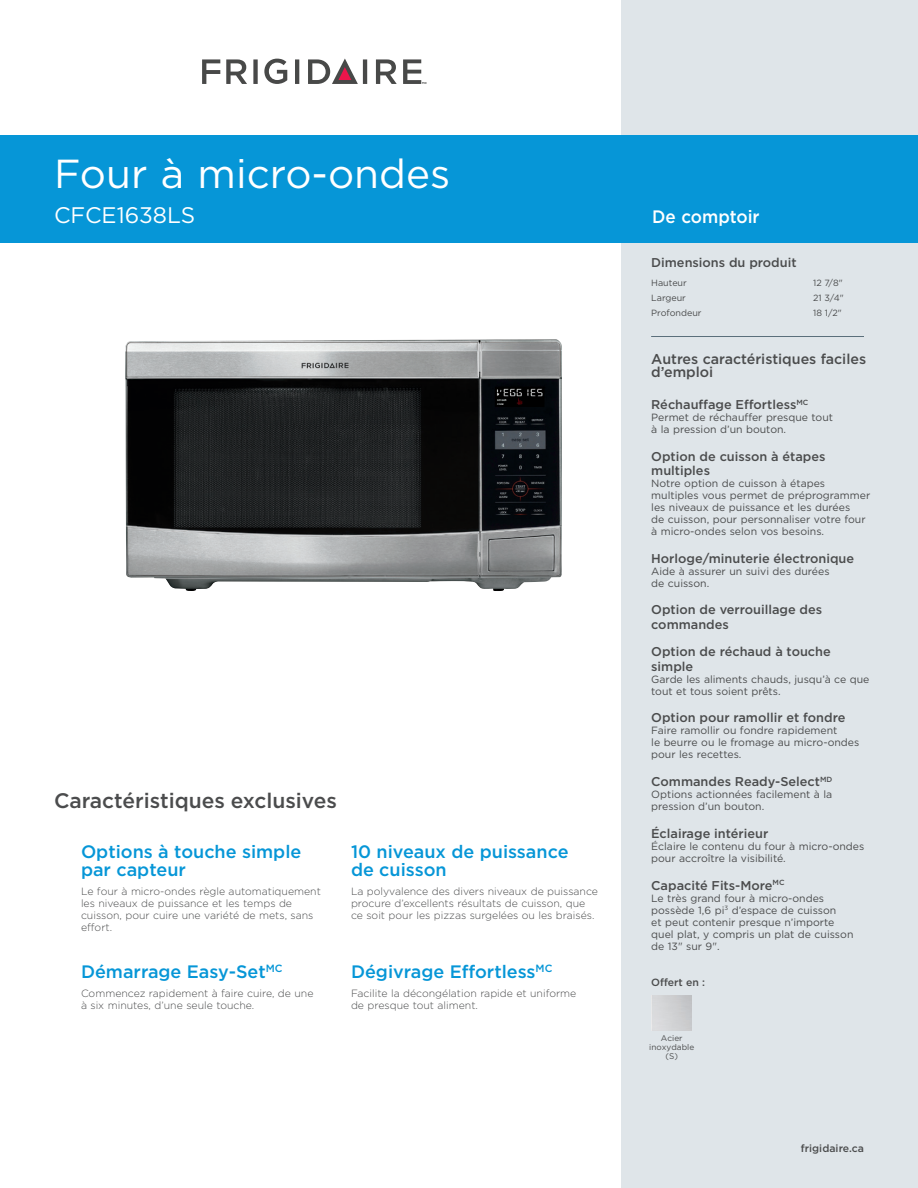
<style>
.page{position:relative;width:918px;height:1188px;background:#fff}
.page>*{position:absolute;margin:0;border:0;box-sizing:border-box;transform-origin:0 0}
.t1{font:40.5px "Gotham";color:#fff}
.t2{font:22.5px "Gotham";color:#fff}
.t3{font:500 21px "Gotham";color:#4b4c4d}
.t4{font:500 18px/18px "Gotham";color:#0696d7}
.t5{font:500 18px "Gotham";letter-spacing:-.005em;color:#fff;scale:.95 1}
.t6{font:500 14.25px/13.5px "Gotham";color:#4b4c4d}
.t7{font:500 12.75px/14.2px "Gotham";color:#4b4c4d}
.t8{font:10.5px/12px "Gotham";color:#4b4c4d}
.t9{font:300 10.5px/12px "Gotham";color:#4b4c4d}
.t10{font:500 10.5px "Gotham";letter-spacing:.005em;color:#4b4c4d}
.t11{font:9px "Gotham";color:#4b4c4d}
.t12{font:8.25px/9px "Gotham";color:#4b4c4d;text-align:center}
</style>
<div class="page">
<div style="left:621px;top:0;width:297px;height:1188px;background:#dfe5e9"></div>
<svg style="left:264px;top:59px;width:23px;height:25px"></svg>
<svg style="left:202px;top:59px;width:18px;height:25px"></svg>
<svg style="left:226px;top:59px;width:21px;height:25px"></svg>
<svg style="left:253px;top:59px;width:5px;height:25px"></svg>
<svg style="left:295px;top:59px;width:4px;height:25px"></svg>
<svg style="left:376px;top:59px;width:21px;height:25px"></svg>
<svg style="left:308px;top:59px;width:59px;height:25px"></svg>
<svg style="left:403px;top:59px;width:24px;height:25px"></svg>
<hr style="left:651px;top:336px;width:213px;height:1px;background:#5b6f7b">
<div style="left:0;top:135px;width:918px;height:108px;background:#0696d7"></div>
<img style="left:125px;top:339px;width:437px;height:252px">
<h1 class="t1" style="left:54px;top:147px;width:398px">Four à micro-ondes</h1>
<h2 class="t2" style="left:54px;top:201px;width:143px">CFCE1638LS</h2>
<h3 class="t3" style="left:54px;top:787px;width:285px">Caractéristiques exclusives</h3>
<h3 class="t4" style="left:81px;top:843px;width:222px">Options à touche simple par capteur</h3>
<p class="t9" style="left:81px;top:885px;width:241px">Le four à micro-ondes règle automatiquement les niveaux de puissance et les temps de cuisson, pour cuire une variété de mets, sans effort.</p>
<h3 class="t4" style="left:81px;top:963px;width:203px">Démarrage Easy-Set<sup>MC</sup></h3>
<p class="t9" style="left:81px;top:987px;width:234px">Commencez rapidement à faire cuire, de une à six minutes, d’une seule touche.</p>
<h3 class="t4" style="left:351px;top:843px;width:219px">10 niveaux de puissance de cuisson</h3>
<p class="t9" style="left:351px;top:885px;width:249px">La polyvalence des divers niveaux de puissance procure d’excellents résultats de cuisson, que ce soit pour les pizzas surgelées ou les braisés.</p>
<h3 class="t4" style="left:351px;top:963px;width:203px">Dégivrage Effortless<sup>MC</sup></h3>
<p class="t9" style="left:351px;top:987px;width:227px">Facilite la décongélation rapide et uniforme de presque tout aliment.</p>
<h3 class="t5" style="left:652px;top:205px;width:115px">De comptoir</h3>
<p class="t7" style="left:651px;top:255px;width:147px">Dimensions du produit</p>
<p class="t11" style="left:651px;top:277px;width:37px">Hauteur</p>
<p class="t11" style="left:813px;top:277px;width:31px">12 7/8"</p>
<p class="t11" style="left:651px;top:292px;width:36px">Largeur</p>
<p class="t11" style="left:813px;top:292px;width:32px">21 3/4"</p>
<p class="t11" style="left:651px;top:307px;width:52px">Profondeur</p>
<p class="t11" style="left:813px;top:307px;width:30px">18 1/2"</p>
<h3 class="t6" style="left:651px;top:352px;width:216px">Autres caractéristiques faciles d’emploi</h3>
<p class="t7" style="left:651px;top:397px;width:159px">Réchauffage Effortless<sup>MC</sup></p>
<p class="t8" style="left:651px;top:411px;width:183px">Permet de réchauffer presque tout à la pression d’un bouton.</p>
<p class="t7" style="left:651px;top:449px;width:176px">Option de cuisson à étapes multiples</p>
<p class="t8" style="left:651px;top:477px;width:221px">Notre option de cuisson à étapes multiples vous permet de préprogrammer les niveaux de puissance et les durées<br>de cuisson, pour personnaliser votre four à micro-ondes selon vos besoins.</p>
<p class="t7" style="left:651px;top:551px;width:205px">Horloge/minuterie électronique</p>
<p class="t8" style="left:651px;top:565px;width:180px">Aide à assurer un suivi des durées de cuisson.</p>
<p class="t7" style="left:651px;top:603px;width:173px">Option de verrouillage des commandes</p>
<p class="t7" style="left:651px;top:645px;width:181px">Option de réchaud à touche simple</p>
<p class="t8" style="left:651px;top:673px;width:220px">Garde les aliments chauds, jusqu’à ce que tout et tous soient prêts.</p>
<p class="t7" style="left:651px;top:711px;width:196px">Option pour ramollir et fondre</p>
<p class="t8" style="left:651px;top:724px;width:210px">Faire ramollir ou fondre rapidement<br>le beurre ou le fromage au micro-ondes pour les recettes.</p>
<p class="t7" style="left:651px;top:774px;width:183px">Commandes Ready-Select<sup>MD</sup></p>
<p class="t8" style="left:651px;top:788px;width:183px">Options actionnées facilement à la pression d’un bouton.</p>
<p class="t7" style="left:651px;top:826px;width:119px">Éclairage intérieur</p>
<p class="t8" style="left:651px;top:840px;width:215px">Éclaire le contenu du four à micro-ondes pour accroître la visibilité.</p>
<p class="t7" style="left:651px;top:878px;width:135px">Capacité Fits-More<sup>MC</sup></p>
<p class="t8" style="left:651px;top:892px;width:204px">Le très grand four à micro-ondes possède 1,6 pi<sup>3</sup> d’espace de cuisson<br>et peut contenir presque n’importe quel plat, y compris un plat de cuisson de 13" sur 9".</p>
<p class="t10" style="left:651px;top:976px;width:55px">Offert en :</p>
<p class="t12" style="left:649px;top:1034px;width:46px">Acier inoxydable (S)</p>
<p class="t10" style="left:801px;top:1141px;width:65px">frigidaire.ca</p>
</div>
